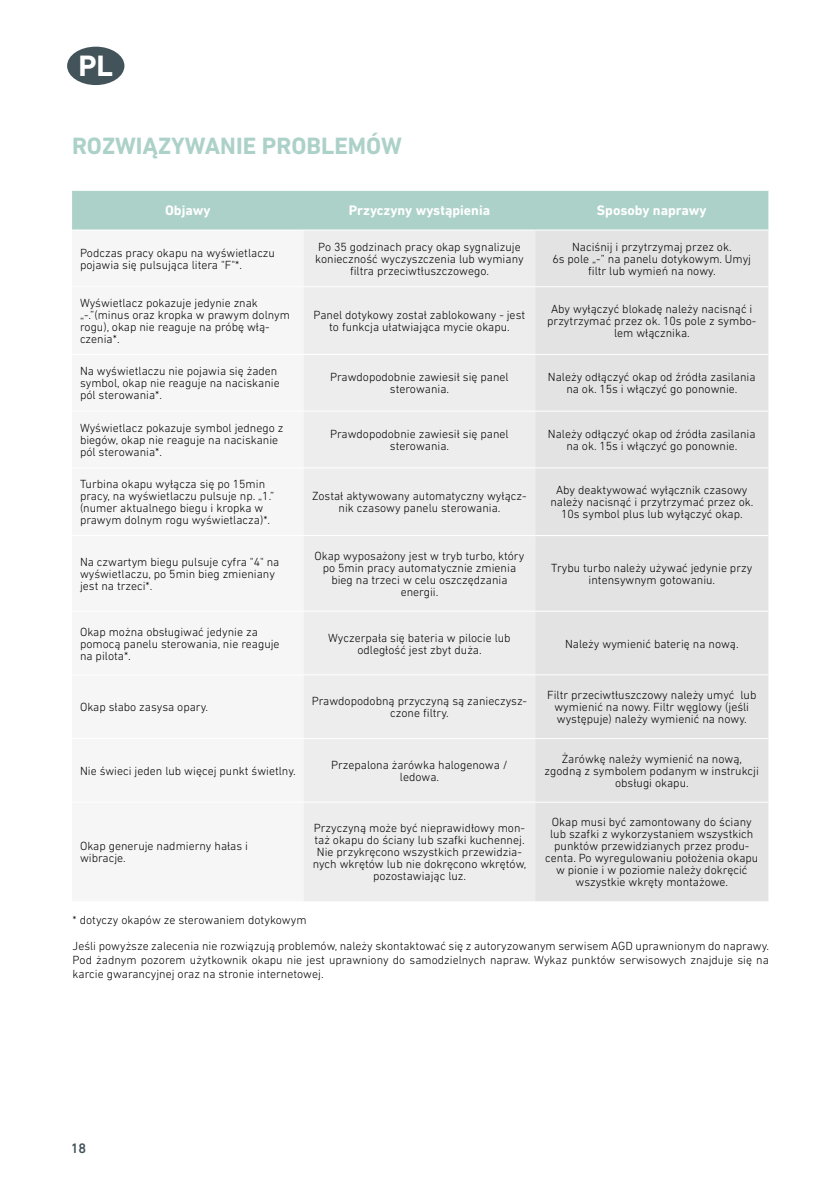
<style>
.page{position:relative;width:840px;height:1191px;background:#fff}
.page>*{position:absolute;margin:0;border:0;box-sizing:border-box;transform-origin:0 0}
.t1{font:700 30px "DIN Next LT Pro";color:#fff}
.t2{font:700 24px "DIN Next LT Pro";color:#acd1c8}
.t3{font:700 14px "DIN Next LT Pro";color:#fff}
.t4{font:500 14px "DIN Next LT Pro";color:#42535a}
.t5{font:300 12px/12px "DIN Next LT Pro";color:#000;text-align:center}
</style>
<div class="page">
<div style="left:67px;top:47px;width:57px;height:38px;background:#42535a;border-radius:50%"></div>
<div style="left:72px;top:191px;width:696px;height:39px;background:#acd1c8"></div>
<div style="left:303px;top:231px;width:232px;height:670px;background:#ededed"></div>
<div style="left:535px;top:231px;width:233px;height:670px;background:#e3e3e3"></div>
<hr style="left:303px;top:286px;width:232px;height:1px;background:#fff">
<hr style="left:535px;top:286px;width:233px;height:1px;background:#fff">
<hr style="left:303px;top:354px;width:232px;height:1px;background:#fff">
<hr style="left:535px;top:354px;width:233px;height:1px;background:#fff">
<hr style="left:303px;top:411px;width:232px;height:1px;background:#fff">
<hr style="left:535px;top:411px;width:233px;height:1px;background:#fff">
<hr style="left:303px;top:467px;width:232px;height:1px;background:#fff">
<hr style="left:535px;top:467px;width:233px;height:1px;background:#fff">
<hr style="left:303px;top:535px;width:232px;height:1px;background:#fff">
<hr style="left:535px;top:535px;width:233px;height:1px;background:#fff">
<hr style="left:303px;top:611px;width:232px;height:1px;background:#fff">
<hr style="left:535px;top:611px;width:233px;height:1px;background:#fff">
<hr style="left:303px;top:674px;width:232px;height:1px;background:#fff">
<hr style="left:535px;top:674px;width:233px;height:1px;background:#fff">
<hr style="left:303px;top:738px;width:232px;height:1px;background:#fff">
<hr style="left:535px;top:738px;width:233px;height:1px;background:#fff">
<hr style="left:303px;top:801px;width:232px;height:1px;background:#fff">
<hr style="left:535px;top:801px;width:233px;height:1px;background:#fff">
<h1 class="t1" style="left:78px;top:48px;width:36px">PL</h1>
<h2 class="t2" style="left:72px;top:132px;width:331px">ROZWIĄZYWANIE PROBLEMÓW</h2>
<p class="t3" style="left:165px;top:202px;width:47px">Objawy</p>
<p class="t3" style="left:348px;top:202px;width:143px">Przyczyny wystąpienia</p>
<p class="t3" style="left:596px;top:202px;width:111px">Sposoby naprawy</p>
<p class="t5" style="left:80px;top:247px;width:196px;text-align:left">Podczas pracy okapu na wyświetlaczu pojawia się pulsująca litera "F"*.</p>
<p class="t5" style="left:315px;top:241px;width:210px">Po 35 godzinach pracy okap sygnalizuje konieczność wyczyszczenia lub wymiany filtra przeciwtłuszczowego.</p>
<p class="t5" style="left:552px;top:241px;width:200px">Naciśnij i przytrzymaj przez ok.<br>6s pole „-” na panelu dotykowym. Umyj filtr lub wymień na nowy.</p>
<p class="t5" style="left:80px;top:297px;width:211px;text-align:left">Wyświetlacz pokazuje jedynie znak „-.”(minus oraz kropka w prawym dolnym rogu), okap nie reaguje na próbę włą&shy;czenia*.</p>
<p class="t5" style="left:313px;top:309px;width:213px">Panel dotykowy został zablokowany - jest to funkcja ułatwiająca mycie okapu.</p>
<p class="t5" style="left:547px;top:303px;width:210px">Aby wyłączyć blokadę należy nacisnąć i przytrzymać przez ok. 10s pole z symbo&shy;lem włącznika.</p>
<p class="t5" style="left:80px;top:365px;width:201px;text-align:left">Na wyświetlaczu nie pojawia się żaden symbol, okap nie reaguje na naciskanie pól sterowania*.</p>
<p class="t5" style="left:330px;top:371px;width:180px">Prawdopodobnie zawiesił się panel sterowania.</p>
<p class="t5" style="left:547px;top:371px;width:209px">Należy odłączyć okap od źródła zasilania na ok. 15s i włączyć go ponownie.</p>
<p class="t5" style="left:80px;top:422px;width:205px;text-align:left">Wyświetlacz pokazuje symbol jednego z biegów, okap nie reaguje na naciskanie pól sterowania*.</p>
<p class="t5" style="left:330px;top:428px;width:180px">Prawdopodobnie zawiesił się panel sterowania.</p>
<p class="t5" style="left:547px;top:428px;width:209px">Należy odłączyć okap od źródła zasilania na ok. 15s i włączyć go ponownie.</p>
<p class="t5" style="left:80px;top:478px;width:196px;text-align:left">Turbina okapu wyłącza się po 15min pracy, na wyświetlaczu pulsuje np. „1.” (numer aktualnego biegu i kropka w prawym dolnym rogu wyświetlacza)*.</p>
<p class="t5" style="left:312px;top:490px;width:216px">Został aktywowany automatyczny wyłącz&shy;nik czasowy panelu sterowania.</p>
<p class="t5" style="left:550px;top:484px;width:204px">Aby deaktywować wyłącznik czasowy należy nacisnąć i przytrzymać przez ok.<br>10s symbol plus lub wyłączyć okap.</p>
<p class="t5" style="left:80px;top:555px;width:201px;text-align:left">Na czwartym biegu pulsuje cyfra "4" na wyświetlaczu, po 5min bieg zmieniany jest na trzeci*.</p>
<p class="t5" style="left:314px;top:549px;width:211px">Okap wyposażony jest w tryb turbo, który po 5min pracy automatycznie zmienia bieg na trzeci w celu oszczędzania energii.</p>
<p class="t5" style="left:551px;top:561px;width:202px">Trybu turbo należy używać jedynie przy intensywnym gotowaniu.</p>
<p class="t5" style="left:80px;top:625px;width:201px;text-align:left">Okap można obsługiwać jedynie za pomocą panelu sterowania, nie reaguje na pilota*.</p>
<p class="t5" style="left:328px;top:631px;width:184px">Wyczerpała się bateria w pilocie lub odległość jest zbyt duża.</p>
<p class="t5" style="left:565px;top:637px;width:175px">Należy wymienić baterię na nową.</p>
<p class="t5" style="left:80px;top:701px;width:130px">Okap słabo zasysa opary.</p>
<p class="t5" style="left:311px;top:695px;width:217px">Prawdopodobną przyczyną są zanieczysz&shy;czone filtry.</p>
<p class="t5" style="left:547px;top:689px;width:211px">Filtr przeciwtłuszczowy należy umyć lub wymienić na nowy. Filtr węglowy (jeśli występuje) należy wymienić na nowy.</p>
<p class="t5" style="left:80px;top:764px;width:217px">Nie świeci jeden lub więcej punkt świetlny.</p>
<p class="t5" style="left:331px;top:758px;width:178px">Przepalona żarówka halogenowa / ledowa.</p>
<p class="t5" style="left:544px;top:752px;width:216px">Żarówkę należy wymienić na nową, zgodną z symbolem podanym w instrukcji obsługi okapu.</p>
<p class="t5" style="left:80px;top:840px;width:169px;text-align:left">Okap generuje nadmierny hałas i wibracje.</p>
<p class="t5" style="left:312px;top:822px;width:215px">Przyczyną może być nieprawidłowy mon&shy;taż okapu do ściany lub szafki kuchennej.<br>Nie przykręcono wszystkich przewidzia&shy;nych wkrętów lub nie dokręcono wkrętów, pozostawiając luz.</p>
<p class="t5" style="left:545px;top:816px;width:214px">Okap musi być zamontowany do ściany lub szafki z wykorzystaniem wszystkich punktów przewidzianych przez produ&shy;centa. Po wyregulowaniu położenia okapu w pionie i w poziomie należy dokręcić wszystkie wkręty montażowe.</p>
<p class="t5" style="left:73px;top:906px;width:697px;line-height:25.8px;text-align:left">* dotyczy okapów ze sterowaniem dotykowym<br>Jeśli powyższe zalecenia nie rozwiązują problemów, należy skontaktować się z autoryzowanym serwisem AGD uprawnionym do naprawy.</p>
<p class="t5" style="left:73px;top:952px;width:697px;line-height:14.4px;text-align:left">Pod żadnym pozorem użytkownik okapu nie jest uprawniony do samodzielnych napraw. Wykaz punktów serwisowych znajduje się na karcie gwarancyjnej oraz na stronie internetowej.</p>
<p class="t4" style="left:71px;top:1139px;width:17px">18</p>
</div>
